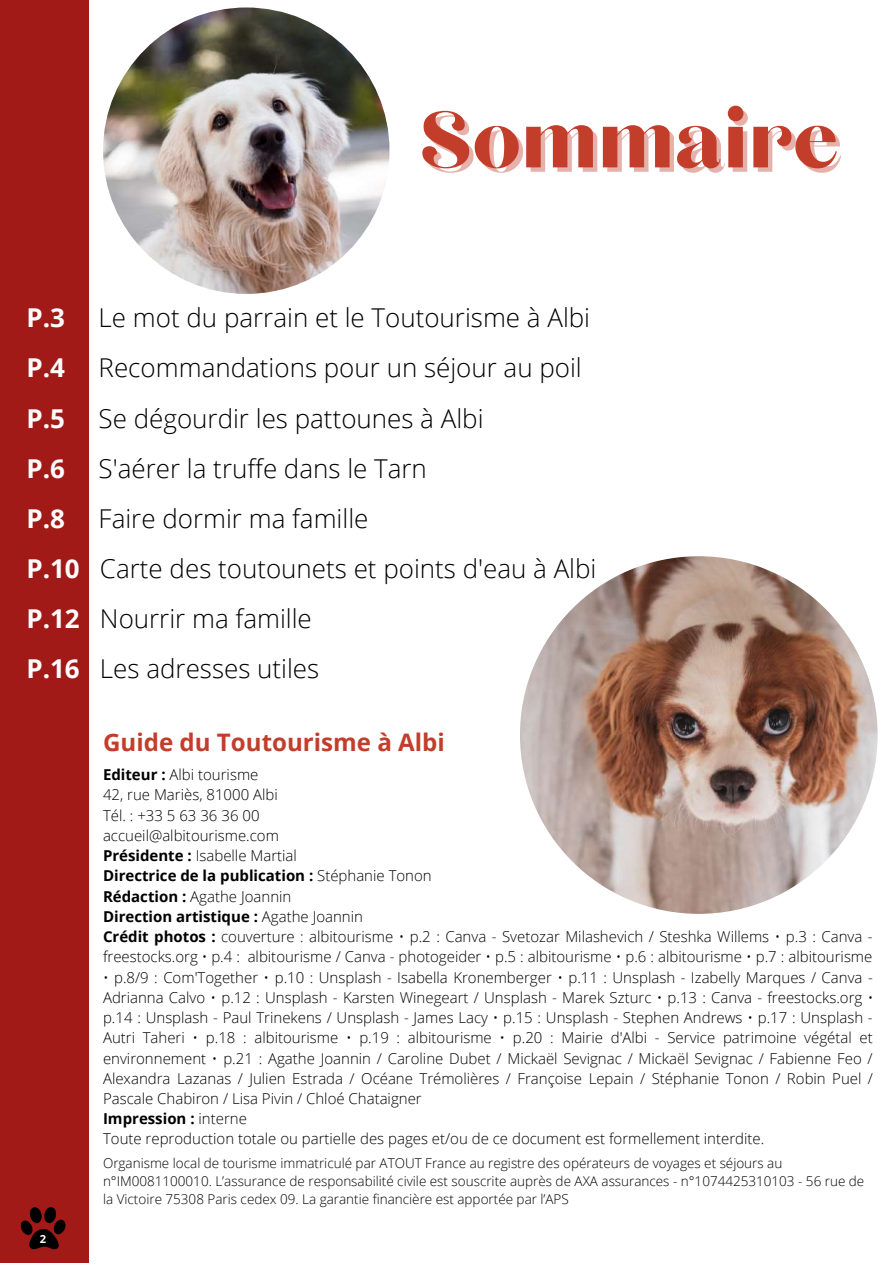
<style>
.page{position:relative;width:893px;height:1264px;background:#fff}
.page>*{position:absolute;margin:0;border:0;box-sizing:border-box;transform-origin:0 0}
.t1{font:99.45px "Chloe";color:#c23e2b}
.t2{font:300 25.95px/50.1px "Open Sans";color:#000}
.t3{font:700 25.95px "Open Sans";color:#fefdfd}
.t4{font:700 24.15px "Open Sans";color:#c23e2b}
.t5{font:300 15px/20.2px "Open Sans";color:#000}
.t6{font:300 13.5px/18px "Open Sans";color:#000}
.t7{font:700 11.25px "Open Sans";color:#fff}
.s1{font-weight:700;color:#fefdfd}
.s2{font-weight:700}
</style>
<div class="page">
<img style="left:520px;top:556px;width:357px;height:357px;border-radius:50%">
<img style="left:103px;top:7px;width:286px;height:287px;border-radius:50%">
<div style="left:0;top:0;width:89px;height:1262px;background:#a11a17"></div>
<svg style="left:20px;top:1207px;width:46px;height:42px"></svg>
<h1 class="t1" style="left:419px;top:93px;width:421px">Sommaire</h1>
<h2 class="t3" style="left:26px;top:299px;width:40px">P.3</h2>
<h2 class="t2" style="left:99px;top:292px;width:493px">Le mot du parrain et le Toutourisme à Albi</h2>
<h2 class="t3" style="left:26px;top:350px;width:40px">P.4</h2>
<h2 class="t2" style="left:99px;top:342px;width:484px">Recommandations pour un séjour au poil</h2>
<h2 class="t3" style="left:26px;top:400px;width:40px">P.5</h2>
<h2 class="t2" style="left:99px;top:392px;width:386px">Se dégourdir les pattounes à Albi</h2>
<h2 class="t3" style="left:26px;top:450px;width:40px">P.6</h2>
<h2 class="t2" style="left:99px;top:442px;width:330px">S'aérer la truffe dans le Tarn</h2>
<h2 class="t3" style="left:26px;top:500px;width:40px">P.8</h2>
<h2 class="t2" style="left:26px;top:492px;width:571px;text-indent:72px">Faire dormir ma famille<br><span class="s1">P.10</span> Carte des toutounets et points d'eau à Albi<br><span class="s1">P.12</span> Nourrir ma famille<br><span class="s1">P.16</span> Les adresses utiles</h2>
<h3 class="t4" style="left:103px;top:725px;width:343px">Guide du Toutourisme à Albi</h3>
<p class="t5" style="left:103px;top:764px;width:771px"><span class="s2">Editeur :</span> Albi tourisme<br>42, rue Mariès, 81000 Albi<br>Tél. : +33 5 63 36 36 00<br>accueil@albitourisme.com<br><span class="s2">Présidente :</span> Isabelle Martial<br><span class="s2">Directrice de la publication :</span> Stéphanie Tonon<br><span class="s2">Rédaction :</span> Agathe Joannin<br><span class="s2">Direction artistique :</span> Agathe Joannin<br><span class="s2">Crédit photos :</span> couverture : albitourisme • p.2 : Canva - Svetozar Milashevich / Steshka Willems • p.3 : Canva - freestocks.org • p.4 : albitourisme / Canva - photogeider • p.5 : albitourisme • p.6 : albitourisme • p.7 : albitourisme</p>
<p class="t5" style="left:103px;top:966px;width:771px">• p.8/9 : Com'Together • p.10 : Unsplash - Isabella Kronemberger • p.11 : Unsplash - Izabelly Marques / Canva - Adrianna Calvo • p.12 : Unsplash - Karsten Winegeart / Unsplash - Marek Szturc • p.13 : Canva - freestocks.org • p.14 : Unsplash - Paul Trinekens / Unsplash - James Lacy • p.15 : Unsplash - Stephen Andrews • p.17 : Unsplash - Autri Taheri • p.18 : albitourisme • p.19 : albitourisme • p.20 : Mairie d'Albi - Service patrimoine végétal et environnement • p.21 : Agathe Joannin / Caroline Dubet / Mickaël Sevignac / Mickaël Sevignac / Fabienne Feo / Alexandra Lazanas / Julien Estrada / Océane Trémolières / Françoise Lepain / Stéphanie Tonon / Robin Puel / Pascale Chabiron / Lisa Pivin / Chloé Chataigner<br><span class="s2">Impression :</span> interne<br>Toute reproduction totale ou partielle des pages et/ou de ce document est formellement interdite.</p>
<p class="t7" style="left:40px;top:1230px;width:8px">2</p>
<p class="t6" style="left:103px;top:1153px;width:762px">Organisme local de tourisme immatriculé par ATOUT France au registre des opérateurs de voyages et séjours au n°IM0081100010. L’assurance de responsabilité civile est souscrite auprès de AXA assurances - n°1074425310103 - 56 rue de la Victoire 75308 Paris cedex 09. La garantie financière est apportée par l’APS</p>
</div>
